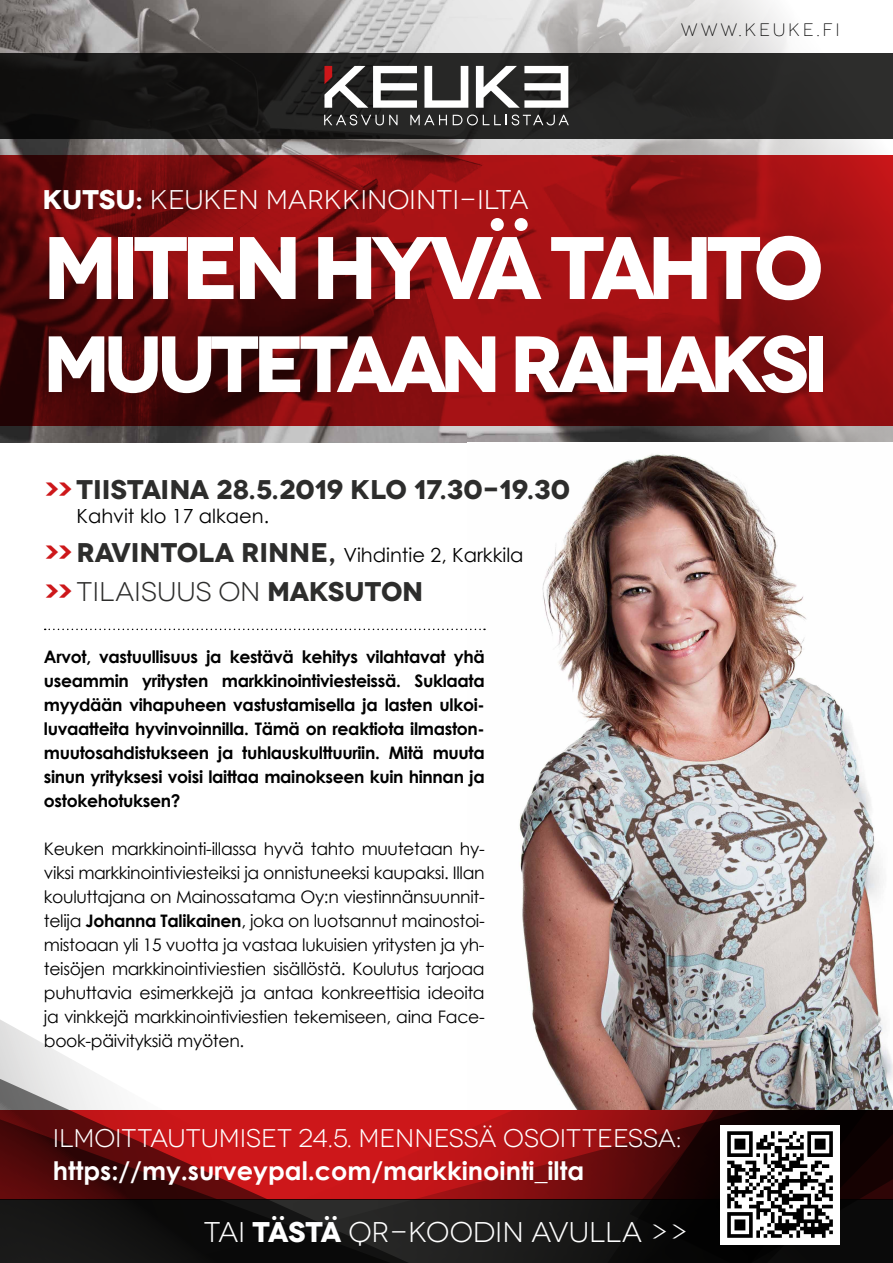
<style>
.page{position:relative;width:893px;height:1263px;background:#fff}
.page>*{position:absolute;margin:0;border:0;box-sizing:border-box;transform-origin:0 0}
.t1{font:700 88.5px "Novecentowide";letter-spacing:-.075em;color:#fff}
.t2{font:700 79.5px "Novecentowide";letter-spacing:-.085em;color:#fff}
.t3{font:28.5px "Novecentowide";letter-spacing:-.01em;color:#fff}
.t4{font:700 27px "Novecentowide";color:#2d2d2c}
.t5{font:27px "Novecentowide";color:#fff}
.t6{font:27px "Novecentowide";color:#2d2d2c}
.t7{font:700 25.5px "Century Gothic";color:#fff}
.t8{font:25.5px "Novecentowide";color:#fff}
.t9{font:19.5px/39px "Century Gothic";color:#000}
.t10{font:300 18px "Novecentowide";letter-spacing:.15em;color:#000}
.t11{font:17.25px/24px "Century Gothic";letter-spacing:-.02em;color:#000;text-align:justify}
.t12{font:700 17.25px/24px "Century Gothic";letter-spacing:-.02em;color:#000;text-align:justify}
.s1{font-weight:700}
.s2{color:#cd171a}
.s3{font-family:"Novecentowide";font-weight:700;font-size:27px;color:#cd171a}
.s4{font-family:"Novecentowide";font-weight:700;font-size:27px;color:#2d2d2c}
.s5{font-weight:700;color:#cd171a}
</style>
<div class="page">
<img style="left:0;top:0;width:893px;height:442px">
<svg style="left:0;top:1019px;width:59px;height:34px"></svg>
<svg style="left:0;top:1053px;width:99px;height:30px"></svg>
<svg style="left:0;top:1083px;width:108px;height:27px"></svg>
<img style="left:470px;top:454px;width:423px;height:656px">
<svg style="left:0;top:155px;width:893px;height:270px;background:#7d0d0f"></svg>
<svg style="left:0;top:1199px;width:893px;height:64px;background:#151514"></svg>
<svg style="left:0;top:1110px;width:893px;height:89px;background:#840e10"></svg>
<div style="left:0;top:53px;width:893px;height:85px;background:linear-gradient(to right,#121111,#2e2e2d)"></div>
<div style="left:40px;top:472px;width:537px;height:137px;background:#fff"></div>
<svg style="left:45px;top:629px;width:440px;height:1px"></svg>
<img style="left:721px;top:1125px;width:119px;height:119px">
<svg style="left:476px;top:66px;width:92px;height:42px"></svg>
<svg style="left:424px;top:66px;width:44px;height:42px"></svg>
<svg style="left:324px;top:115px;width:73px;height:10px"></svg>
<svg style="left:410px;top:115px;width:37px;height:10px"></svg>
<svg style="left:453px;top:115px;width:116px;height:10px"></svg>
<svg style="left:324px;top:66px;width:93px;height:42px"></svg>
<p class="t10" style="left:681px;top:20px;width:160px">WWW.KEUKE.FI</p>
<h3 class="t5" style="left:43px;top:184px;width:488px"><span class="s1">KUTSU:</span> KEUKEN MARKKINOINTI-ILTA</h3>
<h1 class="t1" style="left:43px;top:213px;width:783px">MITEN HYVÄ TAHTO</h1>
<h2 class="t2" style="left:43px;top:314px;width:787px">MUUTETAAN RAHAKSI</h2>
<h3 class="t4" style="left:43px;top:473px;width:529px"><span class="s2">&gt;&gt;</span>TIISTAINA 28.5.2019 KLO 17.30-19.30</h3>
<p class="t9" style="left:43px;top:496px;width:483px;text-indent:34px">Kahvit klo 17 alkaen.<br><span class="s3">&gt;&gt;</span><span class="s4">RAVINTOLA RINNE,</span> Vihdintie 2, Karkkila</p>
<h3 class="t6" style="left:43px;top:576px;width:382px"><span class="s5">&gt;&gt;</span>TILAISUUS ON <span class="s1">MAKSUTON</span></h3>
<p class="t12" style="left:44px;top:644px;width:442px">Arvot, vastuullisuus ja kestävä kehitys vilahtavat yhä useammin yritysten markkinointiviesteissä. Suklaata myydään vihapuheen vastustamisella ja lasten ulkoi&shy;luvaatteita hyvinvoinnilla. Tämä on reaktiota ilmaston&shy;muutosahdistukseen ja tuhlauskulttuuriin. Mitä muuta sinun yrityksesi voisi laittaa mainokseen kuin hinnan ja ostokehotuksen?</p>
<p class="t11" style="left:44px;top:836px;width:442px">Keuken markkinointi-illassa hyvä tahto muutetaan hy&shy;viksi markkinointiviesteiksi ja onnistuneeksi kaupaksi. Illan kouluttajana on Mainossatama Oy:n viestinnänsuunnit&shy;telija <span class="s1">Johanna Talikainen</span>, joka on luotsannut mainostoi&shy;mistoaan yli 15 vuotta ja vastaa lukuisien yritysten ja yh&shy;teisöjen markkinointiviestien sisällöstä. Koulutus tarjoaa puhuttavia esimerkkejä ja antaa konkreettisia ideoita ja vinkkejä markkinointiviestien tekemiseen, aina Face&shy;book-päivityksiä myöten.</p>
<h3 class="t8" style="left:53px;top:1123px;width:630px">ILMOITTAUTUMISET 24.5. MENNESSÄ OSOITTEESSA:</h3>
<h3 class="t7" style="left:53px;top:1151px;width:533px">https://my.surveypal.com/markkinointi_ilta</h3>
<h3 class="t3" style="left:204px;top:1215px;width:487px">TAI <span class="s1">TÄSTÄ</span> QR-KOODIN AVULLA &gt;&gt;</h3>
</div>
